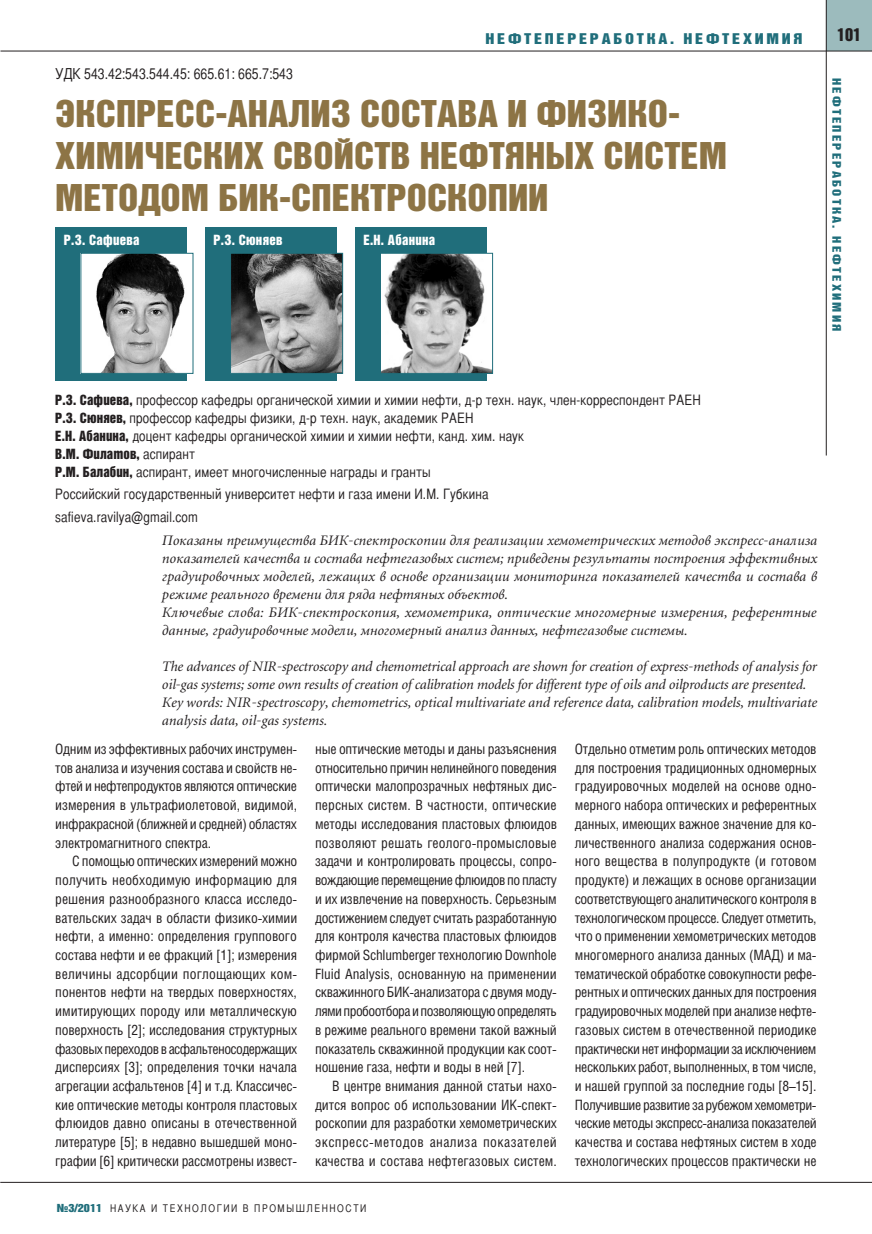
<style>
.page{position:relative;width:872px;height:1234px;background:#fff}
.page>*{position:absolute;margin:0;border:0;box-sizing:border-box;transform-origin:0 0}
.t1{font:37.5px "Bastion Kontrast Alt C";color:#8d7445;scale:1.08 1}
.t2{font:18px "Bastion Kontrast Alt C";color:#231f20}
.t3{font:15px "Bastion C";color:#231f20}
.t4{font:15px "Bastion Kontrast Alt C";letter-spacing:.15em;color:#206e7b;scale:1.2 1}
.t5{font:14.25px/18.8px "Helios Cond C";letter-spacing:-.015em;color:#231f20;text-align:justify}
.t6{font:italic 14.25px/18px "Miniature";color:#231f20}
.t7{font:14.25px/18px "Bastion C";letter-spacing:.01em;color:#231f20}
.t8{font:14.25px "Helios Cond C";letter-spacing:.005em;color:#231f20}
.t9{font:14.25px "Helios Cond C";letter-spacing:-.04em;color:#231f20}
.t10{font:14.25px "Helios Cond C";letter-spacing:.01em;color:#231f20}
.t11{font:14.25px "Helios Cond C";letter-spacing:-.035em;color:#231f20}
.t12{font:14.25px "Helios Cond C";letter-spacing:.03em;color:#231f20}
.t13{font:14.25px "Bastion Kontrast Alt C";letter-spacing:.02em;color:#fff}
.t14{font:12px "Bastion Kontrast Alt C";letter-spacing:.15em;color:#206e7b;scale:1.2 1}
.t15{font:11.25px "Bastion Kontrast Alt C";color:#206e7b;scale:1.2 1}
.t16{font:10.5px "Bastion C";letter-spacing:.15em;color:#231f20}
.s1{font-family:"Bastion Kontrast Alt C"}
</style>
<div class="page">
<div style="left:826px;top:0;width:46px;height:51px;background:#9cbbbd"></div>
<hr style="left:0;top:51px;width:872px;height:1px;background:#231f20">
<hr style="left:0;top:1181px;width:872px;height:1px;background:#231f20">
<hr style="left:826px;top:0;width:1px;height:455px;background:#231f20">
<div style="left:55px;top:227px;width:132px;height:154px;background:#206e7b"></div>
<img style="left:82px;top:255px;width:105px;height:117px">
<div style="left:80px;top:253px;width:113px;height:121px;border:1px solid #206e7b"></div>
<div style="left:205px;top:227px;width:132px;height:154px;background:#206e7b"></div>
<img style="left:232px;top:255px;width:109px;height:117px">
<div style="left:230px;top:253px;width:113px;height:121px;border:1px solid #206e7b"></div>
<div style="left:355px;top:227px;width:132px;height:154px;background:#206e7b"></div>
<img style="left:382px;top:255px;width:109px;height:117px">
<div style="left:380px;top:253px;width:113px;height:121px;border:1px solid #206e7b"></div>
<p class="t4" style="left:485px;top:31px;width:265px">НЕФТЕПЕРЕРАБОТКА. НЕФТЕХИМИЯ</p>
<p class="t2" style="left:837px;top:25px;width:23px">101</p>
<p class="t3" style="left:55px;top:65px;width:239px">УДК 543.42:543.544.45: 665.61: 665.7:543</p>
<p class="t1" style="left:55px;top:94px;width:20px">экспресс</p>
<p class="t1" style="left:215px;top:94px;width:32px">-анализ</p>
<p class="t1" style="left:360px;top:94px;width:19px">состава</p>
<p class="t1" style="left:507px;top:94px;width:49px">и физико</p>
<p class="t1" style="left:668px;top:94px;width:13px">-</p>
<p class="t1" style="left:55px;top:136px;width:22px">хими</p>
<p class="t1" style="left:144px;top:136px;width:38px">ческих</p>
<p class="t1" style="left:273px;top:136px;width:19px">свойств</p>
<p class="t1" style="left:420px;top:136px;width:21px">нефт</p>
<p class="t1" style="left:505px;top:136px;width:111px">яных систем</p>
<p class="t1" style="left:55px;top:178px;width:21px">методом</p>
<p class="t1" style="left:218px;top:178px;width:307px">БИК-СПЕКТРОСКОПИИ</p>
<p class="t13" style="left:64px;top:232px;width:77px">Р.З. Сафиева</p>
<p class="t13" style="left:213px;top:232px;width:70px">Р.З. Сюняев</p>
<p class="t13" style="left:363px;top:232px;width:73px">Е.Н. Абанина</p>
<p class="t14" style="left:842px;top:78px;width:212px;rotate:90deg">НЕФТЕПЕРЕРАБОТКА. НЕФТЕХИМИЯ</p>
<p class="t7" style="left:55px;top:391px;width:647px"><span class="s1">Р.З. Сафиева,</span> профессор кафедры органической химии и химии нефти, д-р техн. наук, член-корреспондент РАЕН <span class="s1">Р.З. Сюняев,</span> профессор кафедры физики, д-р техн. наук, академик РАЕН<br><span class="s1">Е.Н. Абанина,</span> доцент кафедры органической химии и химии нефти, канд. хим. наук<br><span class="s1">В.М. Филатов,</span> аспирант<br><span class="s1">Р.М. Балабин,</span> аспирант, имеет многочисленные награды и гранты</p>
<p class="t7" style="left:55px;top:483px;width:435px;line-height:22.2px">Российский государственный университет нефти и газа имени И.М. Губкина safieva.ravilya@gmail.com</p>
<p class="t6" style="left:162px;top:532px;width:656px">Показаны преимущества БИК-спектроскопии для реализации хемометрических методов экспресс-анализа показателей качества и состава нефтегазовых систем; приведены результаты построения эффективных градуировочных моделей, лежащих в основе организации мониторинга показателей качества и состава в режиме реального времени для ряда нефтяных объектов.<br>Ключевые слова: БИК-спектроскопия, хемометрика, оптические многомерные измерения, референтные данные, градуировочные модели, многомерный анализ данных, нефтегазовые системы.</p>
<p class="t6" style="left:162px;top:658px;width:656px">The advances of NIR-spectroscopy and chemometrical approach are shown for creation of express-methods of analysis for oil-gas systems; some own results of creation of calibration models for different type of oils and oilproducts are presented.<br>Key words: NIR-spectroscopy, chemometrics, optical multivariate and reference data, calibration models, multivariate analysis data, oil-gas systems.</p>
<p class="t5" style="left:55px;top:739px;width:243px">Одним из эффективных рабочих инструмен-</p>
<p class="t5" style="left:55px;top:757px;width:243px">тов анализа и изучения состава и свойств не-</p>
<p class="t5" style="left:55px;top:776px;width:243px">фтей и нефтепродуктов являются оптические</p>
<p class="t5" style="left:55px;top:795px;width:243px">измерения в ультрафиолетовой, видимой,</p>
<p class="t5" style="left:55px;top:814px;width:243px">инфракрасной (ближней и средней) областях</p>
<p class="t5" style="left:55px;top:832px;width:157px">электромагнитного спектра.</p>
<p class="t5" style="left:72px;top:851px;width:226px">С помощью оптических измерений можно</p>
<p class="t10" style="left:55px;top:871px;width:243px">получить необходимую информацию для</p>
<p class="t5" style="left:55px;top:888px;width:243px">решения разнообразного класса исследо-</p>
<p class="t5" style="left:55px;top:907px;width:243px">вательских задач в области физико-химии</p>
<p class="t5" style="left:55px;top:926px;width:243px">нефти, а именно: определения группового</p>
<p class="t5" style="left:55px;top:945px;width:243px">состава нефти и ее фракций [1]; измерения</p>
<p class="t10" style="left:55px;top:964px;width:243px">величины адсорбции поглощающих ком-</p>
<p class="t5" style="left:55px;top:982px;width:243px">понентов нефти на твердых поверхностях,</p>
<p class="t5" style="left:55px;top:1001px;width:243px">имитирующих породу или металлическую</p>
<p class="t5" style="left:55px;top:1019px;width:243px">поверхность [2]; исследования структурных</p>
<p class="t9" style="left:55px;top:1039px;width:243px">фазовых переходов в асфальтеносодержащих</p>
<p class="t5" style="left:55px;top:1057px;width:243px">дисперсиях [3]; определения точки начала</p>
<p class="t5" style="left:55px;top:1075px;width:243px">агрегации асфальтенов [4] и т.д. Классичес-</p>
<p class="t5" style="left:55px;top:1094px;width:243px">кие оптические методы контроля пластовых</p>
<p class="t5" style="left:55px;top:1113px;width:243px">флюидов давно описаны в отечественной</p>
<p class="t5" style="left:55px;top:1132px;width:243px">литературе [5]; в недавно вышедшей моно-</p>
<p class="t5" style="left:55px;top:1150px;width:243px">графии [6] критически рассмотрены извест-</p>
<p class="t5" style="left:315px;top:739px;width:243px">ные оптические методы и даны разъяснения</p>
<p class="t5" style="left:315px;top:757px;width:243px">относительно причин нелинейного поведения</p>
<p class="t5" style="left:315px;top:776px;width:243px">оптически малопрозрачных нефтяных дис-</p>
<p class="t8" style="left:315px;top:796px;width:243px">персных систем. В частности, оптические</p>
<p class="t5" style="left:315px;top:814px;width:243px">методы исследования пластовых флюидов</p>
<p class="t8" style="left:315px;top:833px;width:243px">позволяют решать геолого-промысловые</p>
<p class="t5" style="left:315px;top:851px;width:243px">задачи и контролировать процессы, сопро-</p>
<p class="t11" style="left:315px;top:871px;width:243px">вождающие перемещение флюидов по пласту</p>
<p class="t5" style="left:315px;top:888px;width:243px">и их извлечение на поверхность. Серьезным</p>
<p class="t5" style="left:315px;top:907px;width:243px">достижением следует считать разработанную</p>
<p class="t5" style="left:315px;top:926px;width:243px">для контроля качества пластовых флюидов</p>
<p class="t5" style="left:315px;top:945px;width:243px">фирмой Schlumberger технологию Downhole</p>
<p class="t5" style="left:315px;top:963px;width:243px">Fluid Analysis, основанную на применении</p>
<p class="t5" style="left:315px;top:982px;width:243px">скважинного БИК-анализатора с двумя моду-</p>
<p class="t9" style="left:315px;top:1002px;width:243px">лями пробоотбора и позволяющую определять</p>
<p class="t5" style="left:315px;top:1019px;width:243px">в режиме реального времени такой важный</p>
<p class="t5" style="left:315px;top:1038px;width:243px">показатель скважинной продукции как соот-</p>
<p class="t5" style="left:315px;top:1057px;width:211px">ношение газа, нефти и воды в ней [7].</p>
<p class="t5" style="left:332px;top:1075px;width:226px">В центре внимания данной статьи нахо-</p>
<p class="t5" style="left:315px;top:1094px;width:243px">дится вопрос об использовании ИК-спект-</p>
<p class="t5" style="left:315px;top:1113px;width:243px">роскопии для разработки хемометрических</p>
<p class="t12" style="left:315px;top:1133px;width:243px">экспресс-методов анализа показателей</p>
<p class="t8" style="left:315px;top:1151px;width:243px">качества и состава нефтегазовых систем.</p>
<p class="t15" style="left:57px;top:1201px;width:33px">№3/2011</p>
<p class="t16" style="left:110px;top:1201px;width:258px">НАУКА И ТЕХНОЛОГИИ В ПРОМЫШЛЕННОСТИ</p>
<p class="t5" style="left:575px;top:739px;width:243px">Отдельно отметим роль оптических методов для построения традиционных одномерных градуировочных моделей на основе одно&shy;мерного набора оптических и референтных данных, имеющих важное значение для ко&shy;личественного анализа содержания основ&shy;ного вещества в полупродукте (и готовом продукте) и лежащих в основе организации соответствующего аналитического контроля в технологическом процессе. Следует отметить, что о применении хемометрических методов многомерного анализа данных (МАД) и ма&shy;тематической обработке совокупности рефе&shy;рентных и оптических данных для построения градуировочных моделей при анализе нефте&shy;газовых систем в отечественной периодике практически нет информации за исключением нескольких работ, выполненных, в том числе, и нашей группой за последние годы [8–15].<br>Получившие развитие за рубежом хемометри&shy;ческие методы экспресс-анализа показателей качества и состава нефтяных систем в ходе технологических процессов практически не</p>
</div>
